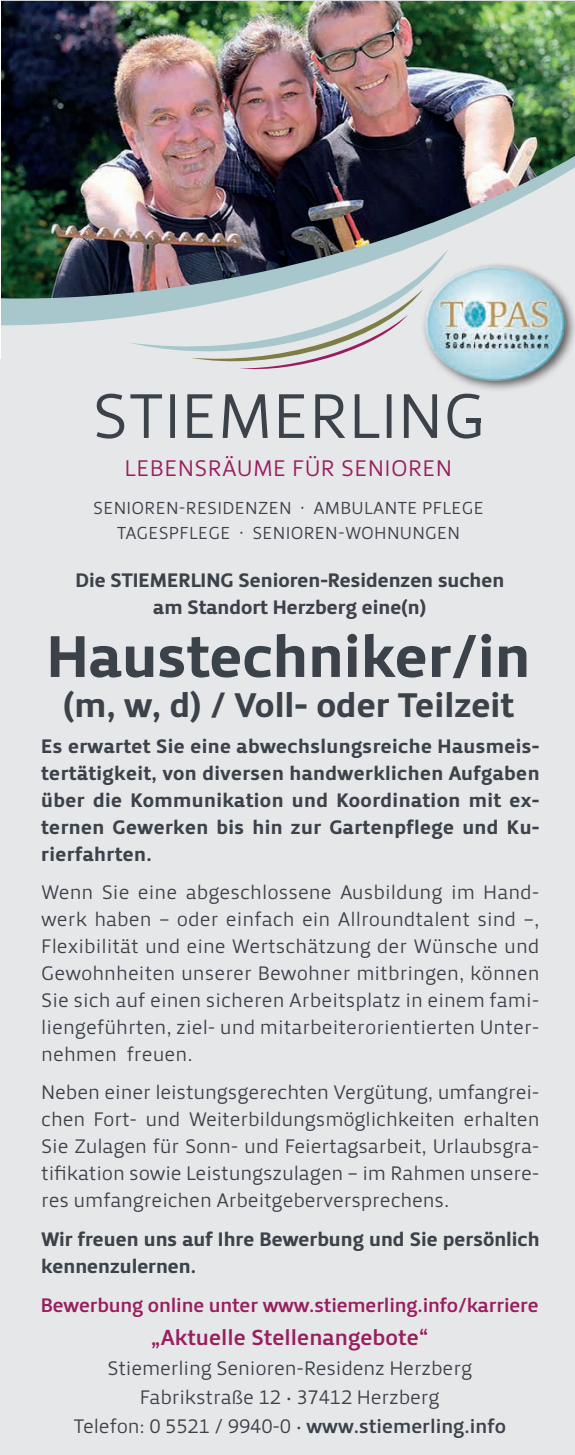
<style>
.page{position:relative;width:575px;height:1455px;background:#fff}
.page>*{position:absolute;margin:0;border:0;box-sizing:border-box;transform-origin:0 0}
.t1{font:60.75px "Priva Four Pro";color:#3c424a}
.t2{font:35.55px "Priva Four Pro";color:#3c424a}
.t3{font:23.4px "Priva One Pro";letter-spacing:.015em;color:#991e5f}
.t4{font:22.5px "Priva Three Pro";color:#991e5f}
.t5{font:20.25px/27px "Priva One Pro";letter-spacing:-.01em;color:#3c424a;text-align:justify}
.t6{font:20.25px/27px "Priva Four Pro";color:#3c424a;text-align:center}
.t7{font:20.25px "Priva Three Pro";letter-spacing:-.01em;color:#991e5f}
.t8{font:18px/24.8px "Priva One Pro";letter-spacing:.015em;color:#3c424a;text-align:center}
.s1{font-family:"Minion Pro"}
.s2{font-family:"Priva Three Pro"}
</style>
<div class="page">
<div style="left:1px;top:0;width:573px;height:1454px;background:#e6e7e9"></div>
<img style="left:1px;top:1px;width:573px;height:24px">
<svg style="left:96px;top:393px;width:384px;height:45px"></svg>
<div style="left:465px;top:418px;width:15px;height:5px;background:#3c424a"></div>
<svg style="left:130px;top:342px;width:60px;height:9px"></svg>
<svg style="left:190px;top:333px;width:196px;height:37px"></svg>
<img style="left:1px;top:25px;width:573px;height:308px">
<div style="left:420px;top:262px;width:154px;height:131px;background:#231f20;opacity:.75"></div>
<img style="left:421px;top:265px;width:143px;height:116px">
<p class="t3" style="left:124px;top:453px;width:329px">LEBENSRÄUME FÜR SENIOREN</p>
<p class="t8" style="left:93px;top:495px;width:391px">SENIOREN-RESIDENZEN <span class="s1">·</span> AMBULANTE PFLEGE<br>TAGESPFLEGE <span class="s1">·</span> SENIOREN-WOHNUNGEN</p>
<p class="t6" style="left:75px;top:566px;width:430px">Die STIEMERLING Senioren-Residenzen suchen am Standort Herzberg eine(n)</p>
<h1 class="t1" style="left:46px;top:617px;width:485px">Haustechniker/in</h1>
<h2 class="t2" style="left:63px;top:682px;width:452px">(m, w, d) / Voll- oder Teilzeit</h2>
<p class="t6" style="left:41px;top:732px;width:499px;text-align:justify">Es erwartet Sie eine abwechslungsreiche Hausmeis&shy;tertätigkeit, von diversen handwerklichen Aufgaben über die Kommunikation und Koordination mit ex&shy;ternen Gewerken bis hin zur Gartenpflege und Ku&shy;rierfahrten.</p>
<p class="t5" style="left:41px;top:878px;width:499px">Wenn Sie eine abgeschlossene Ausbildung im Hand&shy;werk haben – oder einfach ein Allroundtalent sind –, Flexibilität und eine Wertschätzung der Wünsche und Gewohnheiten unserer Bewohner mitbringen, können Sie sich auf einen sicheren Arbeitsplatz in einem fami&shy;liengeführten, ziel- und mitarbeiterorientierten Unter&shy;nehmen freuen.</p>
<p class="t5" style="left:41px;top:1079px;width:499px">Neben einer leistungsgerechten Vergütung, umfangrei&shy;chen Fort- und Weiterbildungsmöglichkeiten erhalten Sie Zulagen für Sonn- und Feiertagsarbeit, Urlaubsgra&shy;tifikation sowie Leistungszulagen – im Rahmen unsere&shy;res umfangreichen Arbeitgeberversprechens.</p>
<p class="t6" style="left:41px;top:1225px;width:499px;text-align:left">Wir freuen uns auf Ihre Bewerbung und Sie persönlich kennenzulernen.</p>
<p class="t7" style="left:41px;top:1291px;width:499px">Bewerbung online unter www.stiemerling.info/karriere</p>
<p class="t4" style="left:151px;top:1323px;width:279px">„Aktuelle Stellenangebote“</p>
<p class="t5" style="left:73px;top:1353px;width:433px;line-height:29.2px;text-align:center">Stiemerling Senioren-Residenz Herzberg<br>Fabrikstraße 12 · 37412 Herzberg<br>Telefon: 0 5521 / 9940-0 · <span class="s2">www.stiemerling.info</span></p>
</div>
